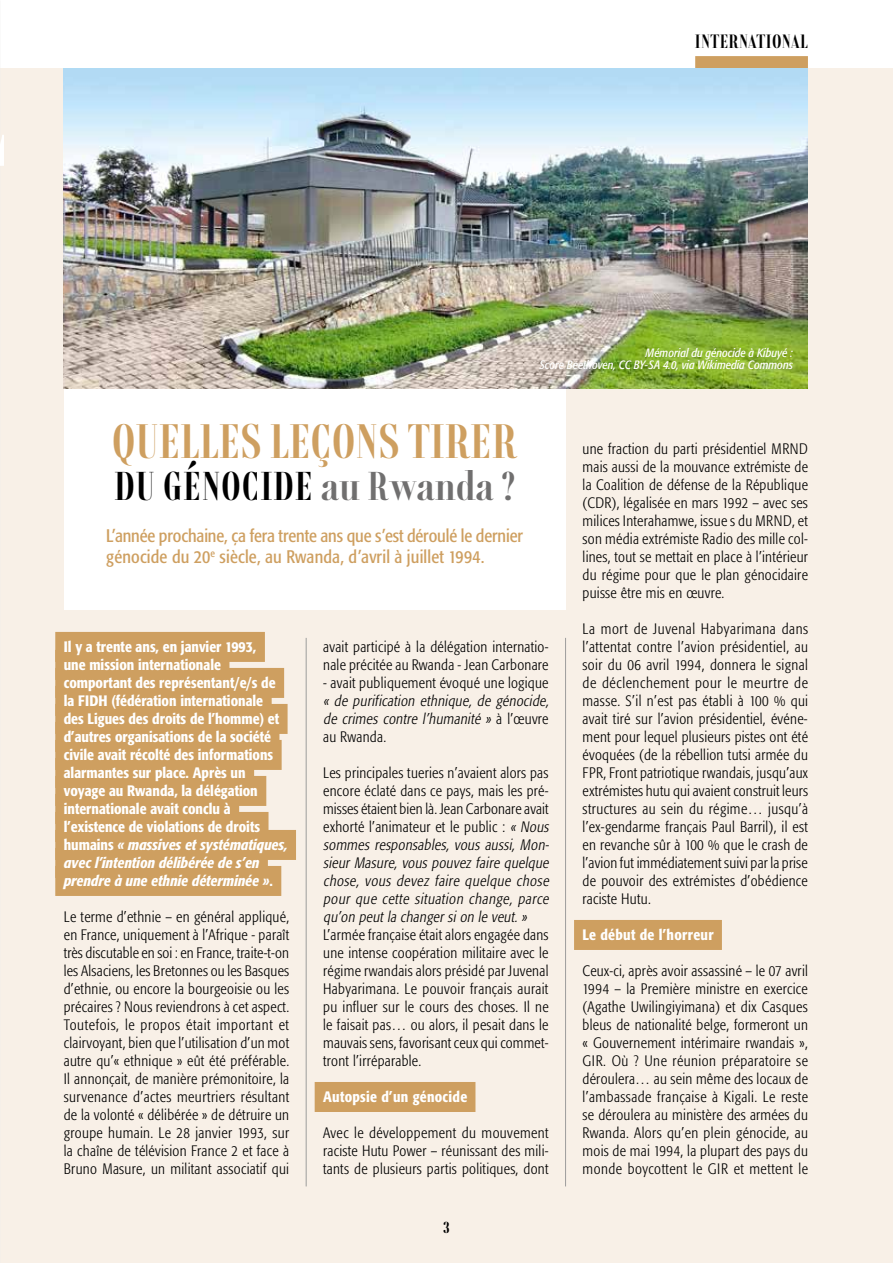
<style>
.page{position:relative;width:893px;height:1263px;background:#fff}
.page>*{position:absolute;margin:0;border:0;box-sizing:border-box;transform-origin:0 0}
.t1{font:700 45px "Rondal";color:#ce9f60}
.t2{font:700 37.5px "Rondal";letter-spacing:.02em;color:#000}
.t3{font:condensed 18px/21px "Formata";letter-spacing:-.005em;color:#ce9f60}
.t4{font:700 18px "Rondal";letter-spacing:.02em;color:#000}
.t5{font:300 condensed 15px/18px "Formata";letter-spacing:.02em;color:#000;text-align:justify}
.t6{font:500 condensed 15px/18px "Formata";color:#fff}
.t7{font:italic 300 condensed 15px/18px "Formata";color:#000}
.t8{font:500 condensed 15px "Formata";letter-spacing:.02em;color:#fff}
.t9{font:700 15px "Rondal";color:#000}
.t10{font:italic condensed 12px/12px "Formata";color:#fff;text-align:right}
.s1{color:#706f6f}
.s2{font-style:italic}
.s3{font-style:normal}
</style>
<div class="page">
<div style="left:0;top:68px;width:893px;height:1195px;background:#f8f0e7"></div>
<hr style="left:306px;top:638px;width:1px;height:548px;background:#9d9d9c">
<hr style="left:565px;top:638px;width:1px;height:548px;background:#9d9d9c">
<hr style="left:0;top:828px;width:1px;height:435px;background:#e3e3e3">
<div style="left:695px;top:56px;width:113px;height:12px;background:#ce9f60"></div>
<div style="left:55px;top:632px;width:210px;height:30px;background:#ce9f60"></div>
<div style="left:55px;top:650px;width:174px;height:30px;background:#ce9f60"></div>
<div style="left:55px;top:668px;width:229px;height:30px;background:#ce9f60"></div>
<div style="left:55px;top:686px;width:217px;height:30px;background:#ce9f60"></div>
<div style="left:55px;top:704px;width:233px;height:30px;background:#ce9f60"></div>
<div style="left:55px;top:722px;width:224px;height:30px;background:#ce9f60"></div>
<div style="left:55px;top:740px;width:227px;height:30px;background:#ce9f60"></div>
<div style="left:55px;top:758px;width:199px;height:30px;background:#ce9f60"></div>
<div style="left:55px;top:776px;width:211px;height:30px;background:#ce9f60"></div>
<div style="left:55px;top:794px;width:184px;height:30px;background:#ce9f60"></div>
<div style="left:55px;top:812px;width:213px;height:30px;background:#ce9f60"></div>
<div style="left:55px;top:830px;width:241px;height:30px;background:#ce9f60"></div>
<div style="left:55px;top:848px;width:213px;height:30px;background:#ce9f60"></div>
<div style="left:55px;top:866px;width:226px;height:30px;background:#ce9f60"></div>
<div style="left:315px;top:1082px;width:160px;height:30px;background:#ce9f60"></div>
<div style="left:574px;top:920px;width:148px;height:30px;background:#ce9f60"></div>
<div style="left:64px;top:388px;width:502px;height:221px;background:#fff"></div>
<img style="left:64px;top:68px;width:744px;height:320px">
<p class="t4" style="left:695px;top:29px;width:115px">INTERNATIONAL</p>
<p class="t10" style="left:540px;top:346px;width:255px">Mémorial du génocide à Kibuyé :<br>Score Beethoven, CC BY-SA 4.0, via Wikimedia Commons</p>
<h1 class="t1" style="left:112px;top:411px;width:407px">QUELLES LEÇONS TIRER</h1>
<h2 class="t2" style="left:114px;top:461px;width:403px">DU GÉNOCIDE <span class="s1">au Rwanda ?</span></h2>
<p class="t3" style="left:106px;top:525px;width:418px">L’année prochaine, ça fera trente ans que s’est déroulé le dernier génocide du 20<sup>e</sup> siècle, au Rwanda, d’avril à juillet 1994.</p>
<p class="t6" style="left:64px;top:637px;width:225px">Il y a trente ans, en janvier 1993,<br>une mission internationale comportant des représentant/e/s de la FIDH (fédération internationale<br>des Ligues des droits de l’homme) et d’autres organisations de la société civile avait récolté des informations alarmantes sur place. Après un voyage au Rwanda, la délégation internationale avait conclu à l’existence de violations de droits humains <span class="s2">« massives et systématiques, avec l’intention délibérée de s’en prendre à une ethnie déterminée »</span>.</p>
<p class="t5" style="left:64px;top:908px;width:227px">Le terme d’ethnie – en général appliqué, en France, uniquement à l’Afrique - paraît très discutable en soi : en France, traite-t-on les Alsaciens, les Bretonnes ou les Basques d’ethnie, ou encore la bourgeoisie ou les précaires ? Nous reviendrons à cet aspect.<br>Toutefois, le propos était important et clairvoyant, bien que l’utilisation d’un mot autre qu’« ethnique » eût été préférable.<br>Il annonçait, de manière prémonitoire, la survenance d’actes meurtriers résultant de la volonté « délibérée » de détruire un groupe humain. Le 28 janvier 1993, sur la chaîne de télévision France 2 et face à Bruno Masure, un militant associatif qui</p>
<p class="t5" style="left:323px;top:638px;width:227px">avait participé à la délégation internatio&shy;nale précitée au Rwanda - Jean Carbonare</p>
<p class="t5" style="left:323px;top:674px;width:227px">- avait publiquement évoqué une logique</p>
<p class="t7" style="left:323px;top:692px;width:230px">« de purification ethnique, de génocide, de crimes contre l’humanité » <span class="s3">à l ’ œ u v r e au Rwanda.</span></p>
<p class="t7" style="left:323px;top:764px;width:230px"><span class="s3">Les principales tueries n’avaient alors pas encore éclaté dans ce pays, mais les pré&shy;misses étaient bien là. Jean Carbonare avait exhorté l’animateur et le public :</span> «Nous sommes responsables, vous aussi, Mon&shy;sieur Masure, vous pouvez faire quelque chose, vous devez faire quelque chose pour que cette situation change, parce qu’on peut la changer si on le veut. »</p>
<p class="t5" style="left:323px;top:926px;width:227px">L’armée française était alors engagée dans une intense coopération militaire avec le régime rwandais alors présidé par Juvenal Habyarimana. Le pouvoir français aurait pu influer sur le cours des choses. Il ne le faisait pas… ou alors, il pesait dans le mauvais sens, favorisant ceux qui commet&shy;tront l’irréparable.</p>
<p class="t8" style="left:323px;top:1087px;width:146px">Autopsie d’un génocide</p>
<p class="t5" style="left:323px;top:1124px;width:227px">Avec le développement du mouvement raciste Hutu Power – réunissant des mili&shy;tants de plusieurs partis politiques, dont</p>
<p class="t9" style="left:443px;top:1217px;width:8px">3</p>
<p class="t5" style="left:583px;top:440px;width:227px">une fraction du parti présidentiel MRND mais aussi de la mouvance extrémiste de la Coalition de défense de la République (CDR), légalisée en mars 1992 – avec ses milices Interahamwe, issue s du MRND, et son média extrémiste Radio des mille col&shy;lines, tout se mettait en place à l’intérieur du régime pour que le plan génocidaire puisse être mis en œuvre.</p>
<p class="t5" style="left:583px;top:620px;width:227px">La mort de Juvenal Habyarimana dans l’attentat contre l’avion présidentiel, au soir du 06 avril 1994, donnera le signal de déclenchement pour le meurtre de masse. S’il n’est pas établi à 100 % qui avait tiré sur l’avion présidentiel, événe&shy;ment pour lequel plusieurs pistes ont été évoquées (de la rébellion tutsi armée du FPR, Front patriotique rwandais, jusqu’aux extrémistes hutu qui avaient construit leurs structures au sein du régime… jusqu’à l’ex-gendarme français Paul Barril), il est en revanche sûr à 100 % que le crash de l’avion fut immédiatement suivi par la prise de pouvoir des extrémistes d’obédience raciste Hutu.</p>
<p class="t8" style="left:583px;top:925px;width:133px">Le début de l’horreur</p>
<p class="t5" style="left:583px;top:962px;width:227px">Ceux-ci, après avoir assassiné – le 07 avril 1994 – la Première ministre en exercice (Agathe Uwilingiyimana) et dix Casques bleus de nationalité belge, formeront un « Gouvernement intérimaire rwandais », GIR. Où ? Une réunion préparatoire se déroulera… au sein même des locaux de l’ambassade française à Kigali. Le reste se déroulera au ministère des armées du Rwanda. Alors qu’en plein génocide, au mois de mai 1994, la plupart des pays du monde boycottent le GIR et mettent le</p>
</div>
